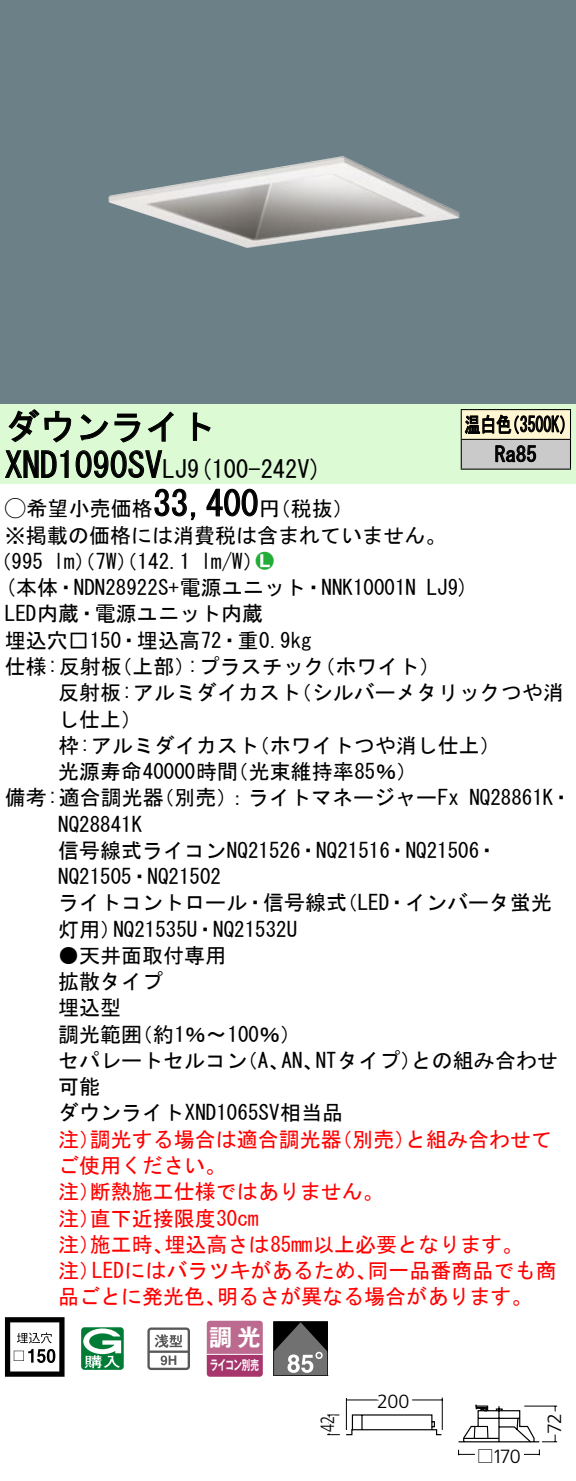
<style>
.page{position:relative;width:576px;height:1481px;background:#fff}
.page>*{position:absolute;margin:0;border:0;box-sizing:border-box;transform-origin:0 0}
.t1{font:35px "MS Gothic";color:#000}
.t2{font:24.5px "MS Gothic";color:#000}
.t3{font:23.1px "Gothic MB101 Pro De Bold 90 pv RKSJ H";color:#fff}
.t4{font:21px/26.2px "MS Gothic";color:#000}
.t5{font:21px/26.2px "MS Gothic";color:#f00}
.t6{font:21px/29.8px "MS Gothic";color:#000;scale:.75 1}
.t7{font:21px "Ford Classification 1";color:#23ac38}
.t8{font:300 19.25px "Frutiger LT Std";letter-spacing:-.04em;color:#000}
.t9{font:300 19.25px "Frutiger LT Std";letter-spacing:-.04em;color:#000;scale:.77 1}
.t10{font:15.75px "Gothic MB101 Pro Regular 90 pv RKSJ H";color:#000}
.t11{font:13.3px "Gothic MB101 Pro De Bold 90 pv RKSJ H";letter-spacing:-.05em;color:#fff;scale:.65 1}
.s1{font-size:24.5px}
.s2{font-family:"Ford Classification 1"}
.s3{color:#fff}
</style>
<div class="page">
<div style="left:0;top:0;width:575px;height:404px;background:#6c8087"></div>
<img style="left:109px;top:156px;width:350px;height:92px">
<div style="left:0;top:404px;width:575px;height:79px;background:#dcfad4"></div>
<svg style="left:8px;top:409px;width:64px;height:34px"></svg>
<svg style="left:80px;top:413px;width:60px;height:30px"></svg>
<svg style="left:147px;top:411px;width:26px;height:31px"></svg>
<svg style="left:192px;top:412px;width:19px;height:29px"></svg>
<svg style="left:5px;top:450px;width:64px;height:28px"></svg>
<svg style="left:75px;top:450px;width:88px;height:28px"></svg>
<svg style="left:154px;top:488px;width:42px;height:32px"></svg>
<svg style="left:206px;top:488px;width:52px;height:29px"></svg>
<svg style="left:5px;top:1317px;width:59px;height:59px"></svg>
<svg style="left:47px;top:1348px;width:8px;height:14px"></svg>
<svg style="left:81px;top:1327px;width:43px;height:42px"></svg>
<svg style="left:147px;top:1327px;width:43px;height:42px"></svg>
<svg style="left:206px;top:1320px;width:56px;height:56px;background:#b75c87"></svg>
<hr style="left:207px;top:1353px;width:55px;height:1px;background:#fff">
<svg style="left:273px;top:1321px;width:55px;height:54px;background:#5d5c5c"></svg>
<div style="left:461px;top:409px;width:109px;height:30px;background:#fff6d2"></div>
<div style="left:461px;top:439px;width:109px;height:30px;background:#cacaca"></div>
<hr style="left:460px;top:409px;width:110px;height:1px;background:#000">
<hr style="left:569px;top:410px;width:2px;height:29px;background:#000">
<hr style="left:460px;top:439px;width:110px;height:1px;background:#000">
<hr style="left:569px;top:440px;width:2px;height:28px;background:#000">
<hr style="left:460px;top:468px;width:110px;height:2px;background:#000">
<svg style="left:460px;top:410px;width:104px;height:58px"></svg>
<svg style="left:327px;top:1414px;width:12px;height:22px"></svg>
<svg style="left:345px;top:1397px;width:213px;height:59px"></svg>
<div style="left:386px;top:1391px;width:13px;height:19px;border:7px solid #fff;border-radius:50%"></div>
<div style="left:384px;top:1390px;width:17px;height:21px;border:7px solid #fff;border-radius:50%"></div>
<div style="left:397px;top:1391px;width:13px;height:19px;border:7px solid #fff;border-radius:50%"></div>
<div style="left:395px;top:1390px;width:17px;height:21px;border:7px solid #fff;border-radius:50%"></div>
<h1 class="t1" style="left:5px;top:409px;width:212px">ダウンライト</h1>
<p class="t2" style="left:187px;top:456px;width:136px">(9 100-242 (V</p>
<h1 class="t1" style="left:5px;top:447px;width:184px">XND1090SV<span class="s1">LJ</span></h1>
<h1 class="t1" style="left:153px;top:486px;width:106px">33,400</h1>
<p class="t4" style="left:5px;top:495px;width:442px"><span class="s2">A</span>希望小売価格<br>※掲載の価格には消費税は含まれていません。</p>
<p class="t7" style="left:256px;top:550px;width:19px">2<span class="s3">7</span></p>
<p class="t4" style="left:259px;top:495px;width:96px">（円税抜(</p>
<p class="t4" style="left:201px;top:548px;width:64px">l m (W/</p>
<p class="t4" style="left:-9px;top:548px;width:54px">（995</p>
<p class="t4" style="left:54px;top:548px;width:138px">lm）（ ）（W 7 142.1</p>
<p class="t6" style="left:494px;top:409px;width:57px;text-indent:-30px">温白色<br>Ra85</p>
<p class="t6" style="left:504px;top:409px;width:96px">（3500 (K</p>
<p class="t4" style="left:5px;top:574px;width:412px">(本体・NDN28922 +S 電源ユニット・NNK10001N</p>
<p class="t4" style="left:5px;top:600px;width:259px">LED内蔵・電源ユニット内蔵</p>
<p class="t4" style="left:5px;top:627px;width:308px">埋込穴□150・埋込高72・重0.9kg</p>
<p class="t4" style="left:314px;top:653px;width:127px">（ホワイト(</p>
<p class="t4" style="left:426px;top:574px;width:44px">LJ (9</p>
<p class="t4" style="left:187px;top:653px;width:139px">:プラスチック</p>
<p class="t4" style="left:5px;top:653px;width:118px">仕様:反射板</p>
<p class="t4" style="left:111px;top:653px;width:85px">（上部）</p>
<p class="t4" style="left:58px;top:679px;width:244px">反射板:アルミダイカスト</p>
<p class="t4" style="left:58px;top:705px;width:85px">し仕上(</p>
<p class="t4" style="left:248px;top:732px;width:253px">（ホワイトつや消し仕上(</p>
<p class="t4" style="left:290px;top:679px;width:274px">（シルバーメタリックつや消</p>
<p class="t4" style="left:227px;top:732px;width:191px;text-indent:-169px">枠:アルミダイカスト<br>（光束維持率85％(</p>
<p class="t4" style="left:58px;top:758px;width:181px">光源寿命40000時間</p>
<p class="t4" style="left:153px;top:784px;width:307px">（別売：）ライトマネージャーFx</p>
<p class="t4" style="left:5px;top:784px;width:160px">備考:適合調光器</p>
<p class="t4" style="left:58px;top:810px;width:85px">NQ28841K</p>
<p class="t4" style="left:58px;top:837px;width:441px">信号線式ライコンNQ21526・NQ21516・NQ21506・</p>
<p class="t4" style="left:58px;top:863px;width:164px">NQ21505・NQ21502</p>
<p class="t4" style="left:336px;top:889px;width:217px">（LED・インバータ蛍光</p>
<p class="t4" style="left:469px;top:784px;width:104px">NQ28861 ・K</p>
<p class="t4" style="left:58px;top:889px;width:290px;text-align:center">ライトコントロール・信号線式<br>NQ21535 ・U NQ21532U</p>
<p class="t4" style="left:58px;top:915px;width:64px">灯用）</p>
<p class="t4" style="left:58px;top:942px;width:169px">●天井面取付専用拡散タイプ<br>埋込型</p>
<p class="t4" style="left:132px;top:1020px;width:171px">（約1％〜100％(</p>
<p class="t4" style="left:58px;top:1020px;width:85px">調光範囲</p>
<p class="t4" style="left:315px;top:1047px;width:107px">NTタイプ）</p>
<p class="t4" style="left:411px;top:1047px;width:148px">との組み合わせ</p>
<p class="t4" style="left:58px;top:1047px;width:286px">セパレートセルコン<br>可能<br>ダウンライトXND1065SV相当品</p>
<p class="t4" style="left:237px;top:1047px;width:54px">（、A</p>
<p class="t4" style="left:281px;top:1047px;width:43px">AN、</p>
<p class="t5" style="left:90px;top:1125px;width:253px">調光する場合は適合調光器</p>
<p class="t5" style="left:331px;top:1125px;width:85px">（別売）</p>
<p class="t5" style="left:405px;top:1125px;width:148px">と組み合わせて</p>
<p class="t5" style="left:58px;top:1125px;width:43px">注）</p>
<p class="t5" style="left:58px;top:1152px;width:169px">ご使用ください。</p>
<p class="t5" style="left:90px;top:1178px;width:295px">断熱施工仕様ではありません。</p>
<p class="t5" style="left:90px;top:1178px;width:170px;text-indent:-32px">注）<br>直下近接限度30cm</p>
<p class="t5" style="left:58px;top:1204px;width:43px">注）</p>
<p class="t5" style="left:164px;top:1230px;width:360px">埋込高さは85mm以上必要となります。</p>
<p class="t5" style="left:90px;top:1230px;width:85px">施工時、</p>
<p class="t5" style="left:58px;top:1230px;width:43px">注）</p>
<p class="t5" style="left:92px;top:1257px;width:286px">LEDにはバラツキがあるため、</p>
<p class="t5" style="left:367px;top:1257px;width:190px">同一品番商品でも商</p>
<p class="t5" style="left:58px;top:1257px;width:43px">注）</p>
<p class="t5" style="left:58px;top:1283px;width:169px">品ごとに発光色、</p>
<p class="t5" style="left:217px;top:1283px;width:317px">明るさが異なる場合があります。</p>
<p class="t3" style="left:209px;top:1317px;width:53px">調光</p>
<p class="t11" style="left:210px;top:1354px;width:77px">ライコン別売</p>
<p class="t8" style="left:377px;top:1389px;width:34px">200</p>
<p class="t9" style="left:316px;top:1431px;width:22px;rotate:-90deg">42</p>
<p class="t8" style="left:543px;top:1434px;width:23px;rotate:-90deg">72</p>
<p class="t8" style="left:492px;top:1444px;width:30px">170</p>
<p class="t10" style="left:477px;top:1442px;width:17px">□</p>
</div>
